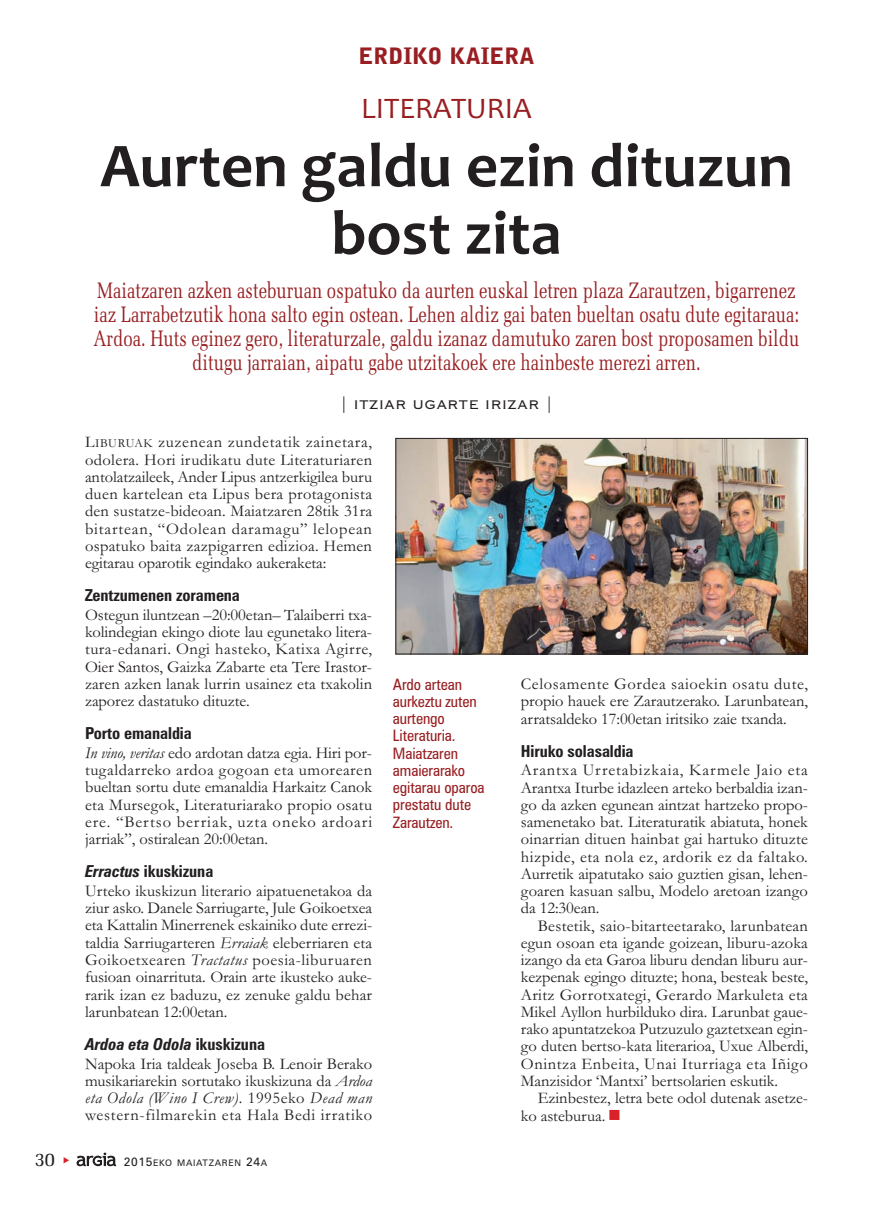
<style>
.page{position:relative;width:893px;height:1212px;background:#fff}
.page>*{position:absolute;margin:0;border:0;box-sizing:border-box;transform-origin:0 0}
.t1{font:700 63px/67.5px "Candara";color:#231f20;text-align:center}
.t2{font:30px "Candara";color:#981e21}
.t3{font:22.5px/24px "Memoir Condensed";letter-spacing:-.005em;color:#981e21;text-align:center}
.t4{font:900 22.5px "Bell Gothic Std";color:#981e21}
.t5{font:19.5px "Memoir";color:#231f20}
.t6{font:16.5px/17.2px "Garamond";letter-spacing:-.005em;color:#231f20;text-align:justify}
.t7{font:700 condensed 16.5px "Zurich BT";letter-spacing:-.005em;color:#231f20}
.t8{font:italic 700 condensed 16.5px "Zurich BT";letter-spacing:-.005em;color:#231f20}
.t9{font:16.5px "Copperplate Gothic BT";color:#231f20}
.t10{font:condensed 15.75px/17.2px "Zurich BT";letter-spacing:-.005em;color:#981e21}
.t11{font:9px "Zurich BT";letter-spacing:.075em;color:#231f20}
.s1{font-size:12.3px}
.s2{font-style:italic}
.s3{font-style:normal}
.s4{font-size:12px}
.s5{color:#da2128}
</style>
<div class="page">
<svg style="left:77px;top:1152px;width:39px;height:14px"></svg>
<img style="left:397px;top:440px;width:409px;height:212px">
<div style="left:395px;top:438px;width:413px;height:216px;border:1px solid #231f20"></div>
<h3 class="t4" style="left:358px;top:47px;width:177px">ERDIKO KAIERA</h3>
<h2 class="t2" style="left:361px;top:90px;width:172px">LITERATURIA</h2>
<h1 class="t1" style="left:100px;top:139px;width:694px">Aurten galdu ezin dituzun bost zita</h1>
<p class="t3" style="left:93px;top:280px;width:708px">Maiatzaren azken asteburuan ospatuko da aurten euskal letren plaza Zarautzen, bigarrenez iaz Larrabetzutik hona salto egin ostean. Lehen aldiz gai baten bueltan osatu dute egitaraua:<br>Ardoa. Huts eginez gero, literaturzale, galdu izanaz damutuko zaren bost proposamen bildu ditugu jarraian, aipatu gabe utzitakoek ere hainbeste merezi arren.</p>
<p class="t9" style="left:340px;top:393px;width:215px">| ITZIAR UGARTE IRIZAR |</p>
<p class="t6" style="left:85px;top:435px;width:289px">L<span class="s1">IBURUAK</span> zuzenean zundetatik zainetara, odolera. Hori irudikatu dute Literaturiaren antolatzaileek, Ander Lipus antzerkigilea buru duen kartelean eta Lipus bera protagonista den sustatze-bideoan. Maiatzaren 28tik 31ra bitartean, “Odolean daramagu” lelopean ospatuko baita zazpigarren edizioa. Hemen egitarau oparotik egindako aukeraketa:</p>
<p class="t7" style="left:85px;top:589px;width:156px">Zentzumenen zoramena</p>
<p class="t6" style="left:85px;top:608px;width:289px">Ostegun iluntzean –20:00etan– Talaiberri txa&shy;kolindegian ekingo diote lau egunetako litera&shy;tura-edanari. Ongi hasteko, Katixa Agirre, Oier Santos, Gaizka Zabarte eta Tere Irastor&shy;zaren azken lanak lurrin usainez eta txakolin zaporez dastatuko dituzte.</p>
<p class="t7" style="left:85px;top:727px;width:108px">Porto emanaldia</p>
<p class="t6" style="left:85px;top:746px;width:289px"><span class="s2">In vino, veritas</span> edo ardotan datza egia. Hiri por&shy;tugaldarreko ardoa gogoan eta umorearen bueltan sortu dute emanaldia Harkaitz Canok eta Mursegok, Literaturiarako propio osatu ere. “Bertso berriak, uzta oneko ardoari jarriak”, ostiralean 20:00etan.</p>
<p class="t7" style="left:85px;top:865px;width:130px"><span class="s2">Erractus</span> ikuskizuna</p>
<p class="t6" style="left:85px;top:884px;width:289px">Urteko ikuskizun literario aipatuenetakoa da ziur asko. Danele Sarriugarte, Jule Goikoetxea eta Kattalin Minerrenek eskainiko dute errezi&shy;taldia Sarriugarteren <span class="s2">Erraiak</span> eleberriaren eta Goikoetxearen <span class="s2">Tractatus</span> poesia-liburuaren fusioan oinarrituta. Orain arte ikusteko auke&shy;rarik izan ez baduzu, ez zenuke galdu behar larunbatean 12:00etan.</p>
<p class="t8" style="left:85px;top:1034px;width:182px">Ardoa eta Odola <span class="s3">ikuskizuna</span></p>
<p class="t6" style="left:85px;top:1056px;width:289px">Napoka Iria taldeak Joseba B. Lenoir Berako musikariarekin sortutako ikuskizuna da <span class="s2">Ardoa eta Odola (Wino I Crew)</span>. 1995eko <span class="s2">Dead man </span>western-filmarekin eta Hala Bedi irratiko</p>
<p class="t5" style="left:35px;top:1147px;width:22px">30</p>
<p class="t11" style="left:124px;top:1160px;width:145px"><span class="s4">2015</span>EKO MAIATZAREN <span class="s4">24</span>A</p>
<p class="t10" style="left:393px;top:677px;width:93px">Ardo artean aurkeztu zuten aurtengo<br>Literaturia.<br>Maiatzaren amaierarako egitarau oparoa prestatu dute<br>Zarautzen.</p>
<p class="t6" style="left:521px;top:677px;width:289px">Celosamente Gordea saioekin osatu dute, propio hauek ere Zarautzerako. Larunbatean, arratsaldeko 17:00etan iritsiko zaie txanda.</p>
<p class="t7" style="left:521px;top:745px;width:114px">Hiruko solasaldia</p>
<p class="t6" style="left:521px;top:763px;width:289px">Arantxa Urretabizkaia, Karmele Jaio eta Arantxa Iturbe idazleen arteko berbaldia izan&shy;go da azken egunean aintzat hartzeko propo&shy;samenetako bat. Literaturatik abiatuta, honek oinarrian dituen hainbat gai hartuko dituzte hizpide, eta nola ez, ardorik ez da faltako.<br>Aurretik aipatutako saio guztien gisan, lehen&shy;goaren kasuan salbu, Modelo aretoan izango da 12:30ean.</p>
<p class="t6" style="left:521px;top:919px;width:289px;text-indent:17px">Bestetik, saio-bitarteetarako, larunbatean egun osoan eta igande goizean, liburu-azoka izango da eta Garoa liburu dendan liburu aur&shy;kezpenak egingo dituzte; hona, besteak beste, Aritz Gorrotxategi, Gerardo Markuleta eta Mikel Ayllon hurbilduko dira. Larunbat gaue&shy;rako apuntatzekoa Putzuzulo gaztetxean egin&shy;go duten bertso-kata literarioa, Uxue Alberdi, Onintza Enbeita, Unai Iturriaga eta Iñigo Manzisidor ‘Mantxi’ bertsolarien eskutik.</p>
<p class="t6" style="left:521px;top:1091px;width:289px;text-indent:17px">Ezinbestez, letra bete odol dutenak asetze&shy;ko asteburua. <span class="s5">■</span></p>
</div>
